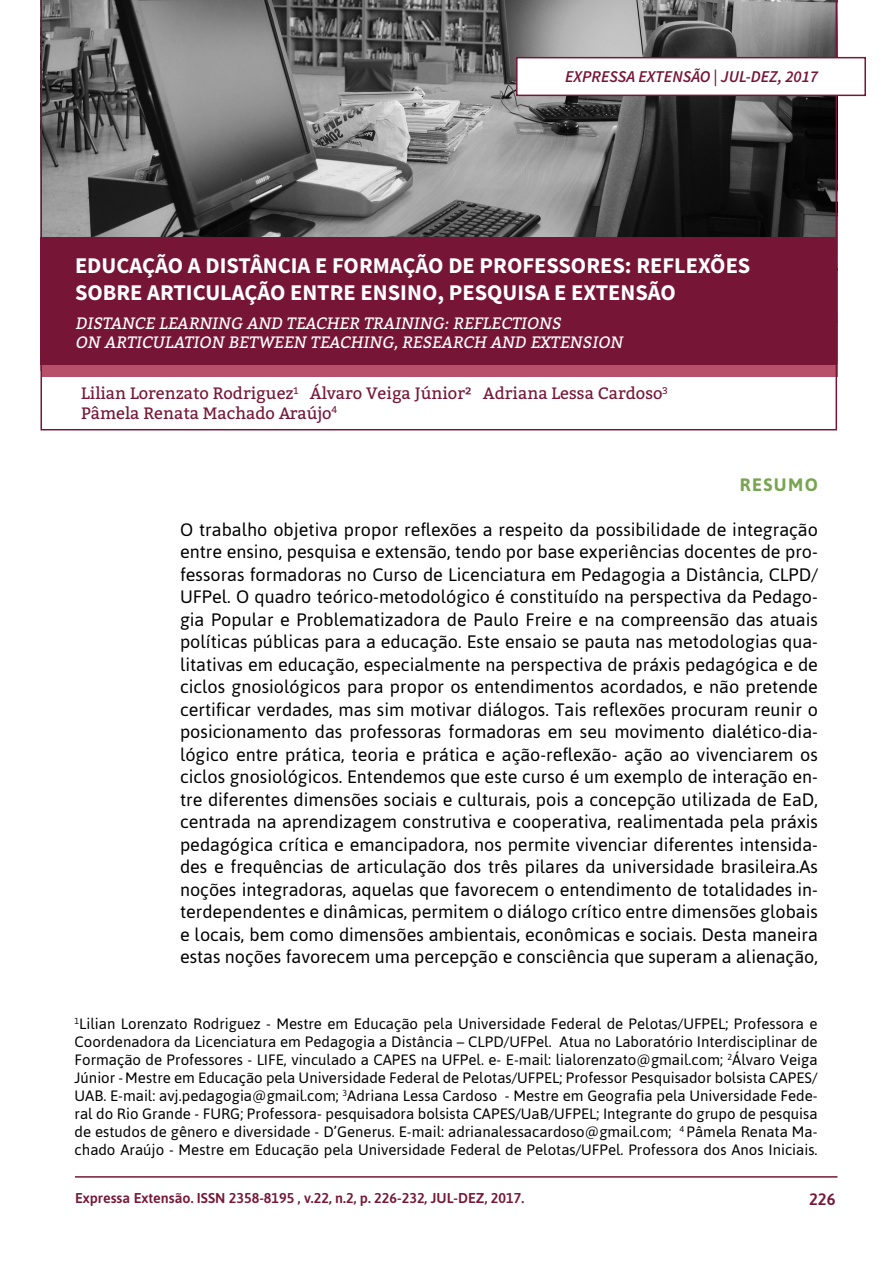
<style>
.page{position:relative;width:893px;height:1263px;background:#fff}
.page>*{position:absolute;margin:0;border:0;box-sizing:border-box;transform-origin:0 0}
.t1{font:700 22.5px/27px "Source Sans Pro";color:#fff}
.t2{font:18px/22.5px "Asap";color:#000;text-align:justify}
.t3{font:700 18px "Asap";letter-spacing:.08em;color:#79a552}
.t4{font:italic 16.5px/19.8px "Bitter";color:#fff}
.t5{font:16.5px "Bitter";color:#761736}
.t6{font:italic 600 16.5px "Source Sans Pro";color:#771436}
.t7{font:500 16.5px "Asap";color:#761736}
.t8{font:15px/18px "Asap";color:#000;text-align:justify}
.t9{font:500 14.25px "Asap";color:#761736}
</style>
<div class="page">
<svg style="left:40px;top:0;width:797px;height:430px"></svg>
<div style="left:40px;top:237px;width:796px;height:127px;background:#761536"></div>
<div style="left:516px;top:57px;width:350px;height:39px;background:#fff;border:2px solid #761736"></div>
<hr style="left:75px;top:1176px;width:762px;height:2px;background:#761736">
<p class="t6" style="left:565px;top:66px;width:254px">EXPRESSA EXTENSÃO | JUL-DEZ, 2017</p>
<p class="t1" style="left:75px;top:253px;width:677px">EDUCAÇÃO A DISTÂNCIA E FORMAÇÃO DE PROFESSORES: REFLEXÕES<br>SOBRE ARTICULAÇÃO ENTRE ENSINO, PESQUISA E EXTENSÃO</p>
<p class="t4" style="left:76px;top:312px;width:549px">DISTANCE LEARNING AND TEACHER TRAINING: REFLECTIONS<br>ON ARTICULATION BETWEEN TEACHING, RESEARCH AND EXTENSION</p>
<p class="t5" style="left:81px;top:381px;width:588px">Lilian Lorenzato Rodriguez<sup>1</sup> Álvaro Veiga Júnior² Adriana Lessa Cardoso<sup>3</sup></p>
<p class="t5" style="left:81px;top:401px;width:258px">Pâmela Renata Machado Araújo<sup>4</sup></p>
<p class="t3" style="left:740px;top:472px;width:80px">RESUMO</p>
<p class="t2" style="left:180px;top:518px;width:639px">O trabalho objetiva propor reflexões a respeito da possibilidade de integração entre ensino, pesquisa e extensão, tendo por base experiências docentes de pro&shy;fessoras formadoras no Curso de Licenciatura em Pedagogia a Distância, CLPD/ UFPel. O quadro teórico-metodológico é constituído na perspectiva da Pedago&shy;gia Popular e Problematizadora de Paulo Freire e na compreensão das atuais políticas públicas para a educação. Este ensaio se pauta nas metodologias qua&shy;litativas em educação, especialmente na perspectiva de práxis pedagógica e de ciclos gnosiológicos para propor os entendimentos acordados, e não pretende certificar verdades, mas sim motivar diálogos. Tais reflexões procuram reunir o posicionamento das professoras formadoras em seu movimento dialético-dia&shy;lógico entre prática, teoria e prática e ação-reflexão- ação ao vivenciarem os ciclos gnosiológicos. Entendemos que este curso é um exemplo de interação en&shy;tre diferentes dimensões sociais e culturais, pois a concepção utilizada de EaD, centrada na aprendizagem construtiva e cooperativa, realimentada pela práxis pedagógica crítica e emancipadora, nos permite vivenciar diferentes intensida&shy;des e frequências de articulação dos três pilares da universidade brasileira.As noções integradoras, aquelas que favorecem o entendimento de totalidades in&shy;terdependentes e dinâmicas, permitem o diálogo crítico entre dimensões globais e locais, bem como dimensões ambientais, econômicas e sociais. Desta maneira estas noções favorecem uma percepção e consciência que superam a alienação,</p>
<p class="t8" style="left:75px;top:1014px;width:744px"><sup>1</sup>Lilian Lorenzato Rodriguez - Mestre em Educação pela Universidade Federal de Pelotas/UFPEL; Professora e Coordenadora da Licenciatura em Pedagogia a Distância – CLPD/UFPel. Atua no Laboratório Interdisciplinar de Formação de Professores - LIFE, vinculado a CAPES na UFPel. e- E-mail: lialorenzato@gmail.com; <sup>2</sup>Álvaro Veiga Júnior -Mestre em Educação pela Universidade Federal de Pelotas/UFPEL; Professor Pesquisador bolsista CAPES/ UAB. E-mail: avj.pedagogia@gmail.com; <sup>3</sup>Adriana Lessa Cardoso - Mestre em Geografia pela Universidade Fede&shy;ral do Rio Grande - FURG; Professora- pesquisadora bolsista CAPES/UaB/UFPEL; Integrante do grupo de pesquisa de estudos de gênero e diversidade - D’Generus. E-mail: adrianalessacardoso@gmail.com; <sup>4</sup> Pâmela Renata Ma&shy;chado Araújo - Mestre em Educação pela Universidade Federal de Pelotas/UFPel. Professora dos Anos Iniciais.</p>
<p class="t9" style="left:75px;top:1188px;width:451px">Expressa Extensão. ISSN 2358-8195 , v.22, n.2, p. 226-232, JUL-DEZ, 2017.</p>
<p class="t7" style="left:809px;top:1188px;width:28px">226</p>
</div>
